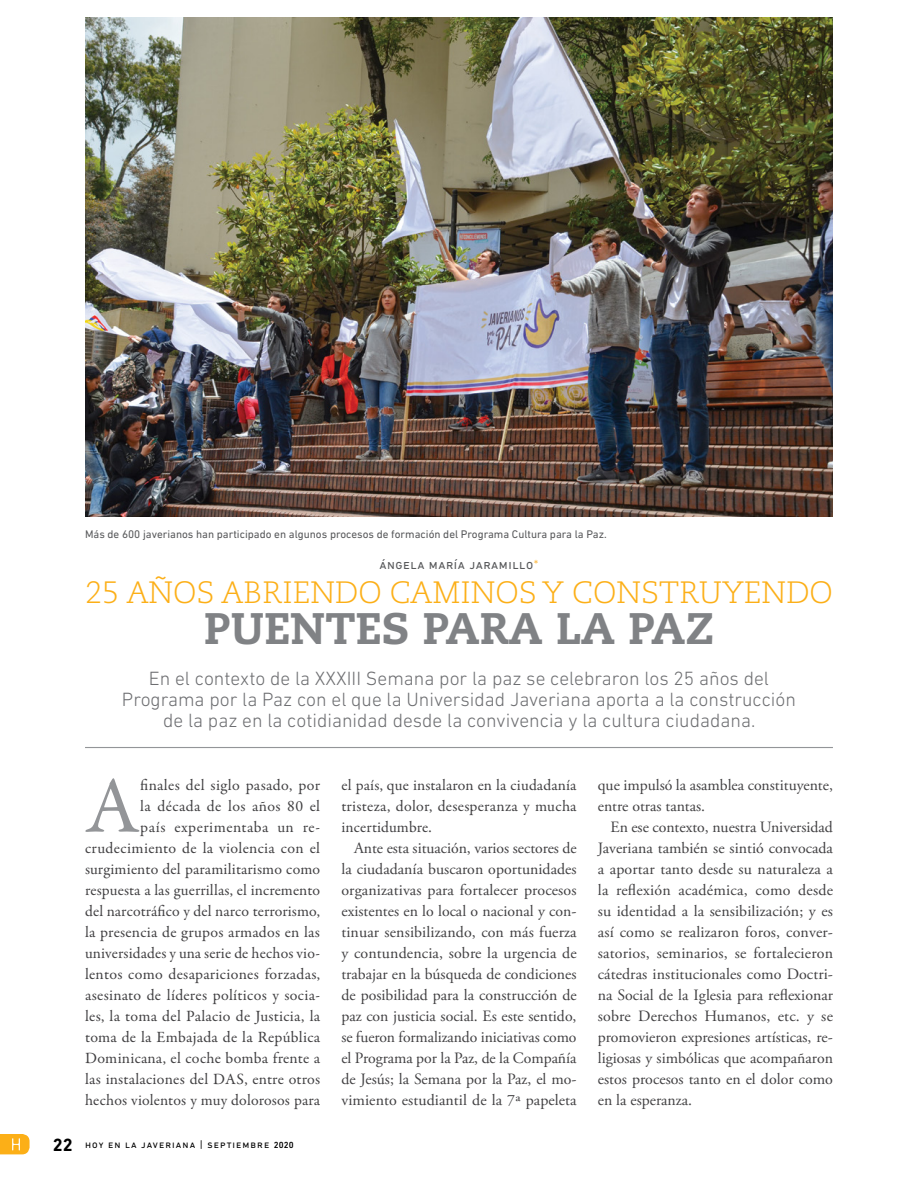
<style>
.page{position:relative;width:918px;height:1188px;background:#fff}
.page>*{position:absolute;margin:0;border:0;box-sizing:border-box;transform-origin:0 0}
.t1{font:80.55px "Garamond Premr Pro";color:#939598}
.t2{font:800 44.1px "Caecilia LT Std";color:#808285}
.t3{font:300 30.9px "Caecilia LT Std";color:#fcaf17}
.t4{font:300 19.5px/21px "DIN Next LT Pro";color:#6d6e71;text-align:center}
.t5{font:15.75px/21px "Adobe Garamond Pro";color:#414042;text-align:justify}
.t6{font:15.75px/21px "Garamond Premr Pro";letter-spacing:.015em;color:#414042;text-align:right}
.t7{font:13.5px "DIN Next LT Pro";letter-spacing:.04em;color:#58595b}
.t8{font:11.25px "DIN Next LT Pro";color:#58595b}
.t9{font:10.5px "DIN Next LT Pro";letter-spacing:.1em;color:#000}
.s1{color:#fdbd4d}
.s2{font-weight:700;font-size:18px}
.s3{font-weight:500;font-size:9px}
</style>
<div class="page">
<svg style="left:0;top:1134px;width:30px;height:20px"></svg>
<hr style="left:85px;top:747px;width:748px;height:1px;background:#939598">
<img style="left:85px;top:17px;width:748px;height:500px">
<p class="t8" style="left:85px;top:527px;width:523px">Más de 600 javerianos han participado en algunos procesos de formación del Programa Cultura para la Paz.</p>
<p class="t7" style="left:379px;top:556px;width:161px">ángela maría jaramillo<span class="s1">*</span></p>
<h3 class="t3" style="left:85px;top:575px;width:749px">25 AÑOS ABRIENDO CAMINOS Y CONSTRUYENDO</h3>
<h2 class="t2" style="left:204px;top:602px;width:512px">PUENTES PARA LA PAZ</h2>
<p class="t4" style="left:122px;top:667px;width:676px">En el contexto de la XXXIII Semana por la paz se celebraron los 25 años del<br>Programa por la Paz con el que la Universidad Javeriana aporta a la construcción de la paz en la cotidianidad desde la convivencia y la cultura ciudadana.</p>
<p class="t6" style="left:85px;top:774px;width:237px">finales del siglo pasado, por<br>la década de los años 80 el<br>país experimentaba un re&shy;crudecimiento de la violencia con el surgimiento del paramilitarismo como respuesta a las guerrillas, el incremento del narcotráfico y del narco terrorismo, la presencia de grupos armados en las universidades y una serie de hechos vio&shy;lentos como desapariciones forzadas, asesinato de líderes políticos y socia&shy;les, la toma del Palacio de Justicia, la toma de la Embajada de la República Dominicana, el coche bomba frente a las instalaciones del DAS, entre otros hechos violentos y muy dolorosos para</p>
<h1 class="t1" style="left:85px;top:758px;width:56px">A</h1>
<p class="t9" style="left:53px;top:1139px;width:242px"><span class="s2">22</span> hoy en la javeriana | septiembre <span class="s3">2020</span></p>
<p class="t6" style="left:341px;top:774px;width:237px;text-align:justify">el país, que instalaron en la ciudadanía tristeza, dolor, desesperanza y mucha incertidumbre.</p>
<p class="t5" style="left:341px;top:838px;width:237px;text-indent:13px">Ante esta situación, varios sectores de la ciudadanía buscaron oportunidades organizativas para fortalecer procesos existentes en lo local o nacional y con&shy;tinuar sensibilizando, con más fuerza y contundencia, sobre la urgencia de trabajar en la búsqueda de condiciones de posibilidad para la construcción de paz con justicia social. Es este sentido, se fueron formalizando iniciativas como el Programa por la Paz, de la Compañía de Jesús; la Semana por la Paz, el mo&shy;vimiento estudiantil de la 7ª papeleta</p>
<p class="t5" style="left:598px;top:775px;width:237px">que impulsó la asamblea constituyente, entre otras tantas.</p>
<p class="t5" style="left:598px;top:817px;width:237px;text-indent:13px">En ese contexto, nuestra Universidad Javeriana también se sintió convocada a aportar tanto desde su naturaleza a la reflexión académica, como desde su identidad a la sensibilización; y es así como se realizaron foros, conver&shy;satorios, seminarios, se fortalecieron cátedras institucionales como Doctri&shy;na Social de la Iglesia para reflexionar sobre Derechos Humanos, etc. y se promovieron expresiones artísticas, re&shy;ligiosas y simbólicas que acompañaron estos procesos tanto en el dolor como en la esperanza.</p>
</div>
